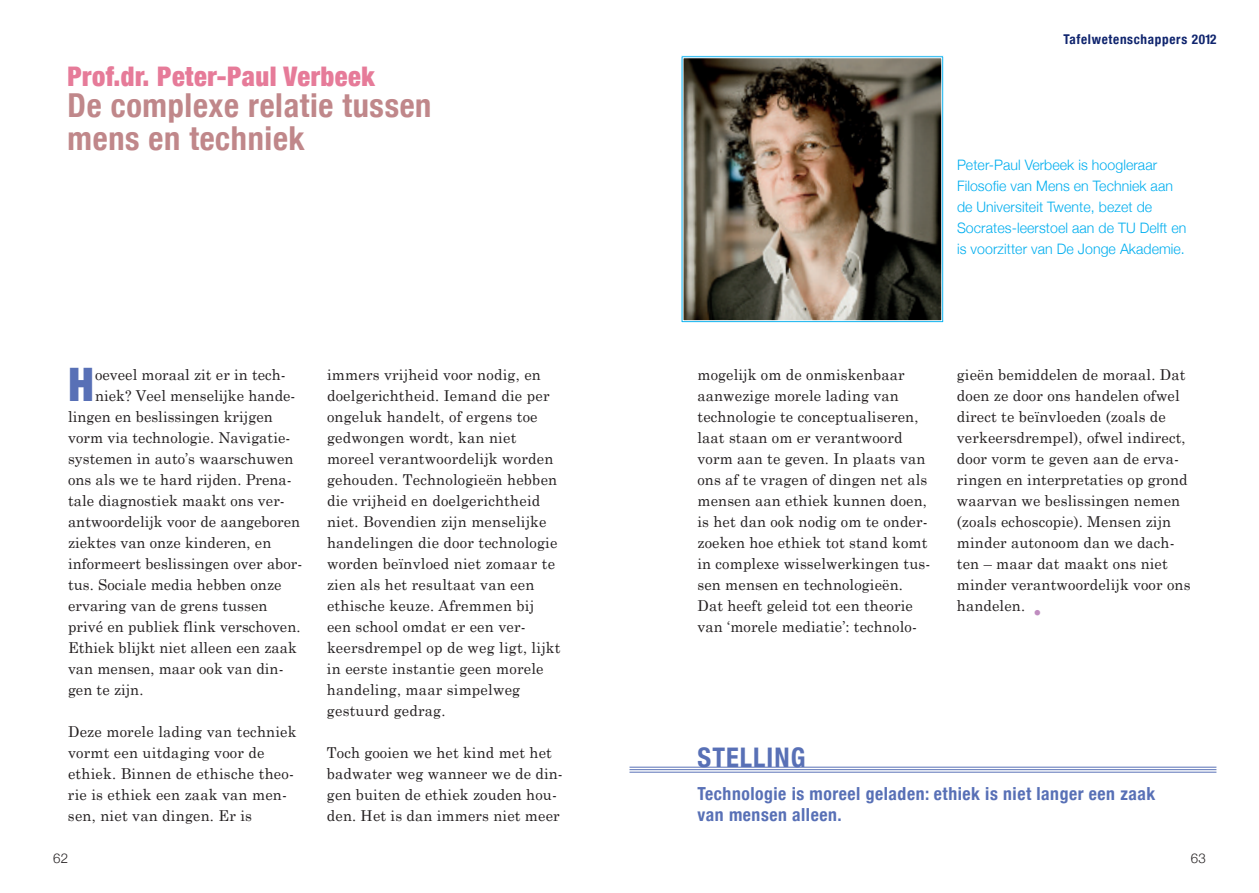
<style>
.page{position:relative;width:1259px;height:893px;background:#fff}
.page>*{position:absolute;margin:0;border:0;box-sizing:border-box;transform-origin:0 0}
.t1{font:900 condensed 46.2px "Helvetica Neue";color:#5870b6}
.t2{font:700 condensed 33px/33px "Helvetica Neue";letter-spacing:.02em;color:#c0878a}
.t3{font:900 condensed 27px "Helvetica Neue";letter-spacing:.02em;color:#e67b99}
.t4{font:700 condensed 27px "Helvetica Neue";letter-spacing:.04em;color:#5870b6}
.t5{font:700 condensed 18px/21px "Helvetica Neue";letter-spacing:.03em;color:#5870b6}
.t6{font:15px/21px "Century Schoolbook";letter-spacing:.01em;color:#231f20}
.t7{font:300 14.4px/21px "Helvetica Neue";letter-spacing:.005em;color:#00aeef}
.t8{font:700 condensed 13.5px "Helvetica Neue";letter-spacing:.05em;color:#10256e}
.t9{font:300 13.5px "Helvetica Neue";color:#231f20}
.s1{font-size:27px;color:#bf8cbf}
</style>
<div class="page">
<img style="left:684px;top:59px;width:256px;height:260px">
<div style="left:680px;top:55px;width:264px;height:268px;border:1px solid #fff"></div>
<div style="left:682px;top:57px;width:260px;height:264px;border:1px solid #fff"></div>
<hr style="left:629px;top:767px;width:587px;height:1px;background:#5870b6">
<hr style="left:629px;top:769px;width:587px;height:1px;background:#5870b6">
<hr style="left:629px;top:772px;width:587px;height:1px;background:#5870b6">
<h3 class="t3" style="left:68px;top:59px;width:308px">Prof.dr. Peter-Paul Verbeek</h3>
<h2 class="t2" style="left:68px;top:88px;width:365px">De complexe relatie tussen mens en techniek</h2>
<h1 class="t1" style="left:68px;top:356px;width:27px">H</h1>
<p class="t6" style="left:95px;top:363px;width:192px">oeveel moraal zit er in tech-</p>
<p class="t6" style="left:95px;top:384px;width:202px">niek? Veel menselijke hande-</p>
<p class="t6" style="left:68px;top:405px;width:206px">lingen en beslissingen krijgen</p>
<p class="t6" style="left:68px;top:426px;width:224px">vorm via technologie. Navigatie-</p>
<p class="t6" style="left:68px;top:447px;width:227px">systemen in auto’s waarschuwen</p>
<p class="t6" style="left:68px;top:468px;width:225px">ons als we te hard rijden. Prena-</p>
<p class="t6" style="left:68px;top:489px;width:218px">tale diagnostiek maakt ons ver-</p>
<p class="t6" style="left:68px;top:510px;width:234px">antwoordelijk voor de aangeboren</p>
<p class="t6" style="left:68px;top:531px;width:205px">ziektes van onze kinderen, en</p>
<p class="t6" style="left:68px;top:552px;width:236px">informeert beslissingen over abor-</p>
<p class="t6" style="left:68px;top:573px;width:215px">tus. Sociale media hebben onze</p>
<p class="t6" style="left:68px;top:594px;width:201px">ervaring van de grens tussen</p>
<p class="t6" style="left:68px;top:615px;width:234px">privé en publiek flink verschoven.</p>
<p class="t6" style="left:68px;top:636px;width:230px">Ethiek blijkt niet alleen een zaak</p>
<p class="t6" style="left:68px;top:657px;width:217px">van mensen, maar ook van din-</p>
<p class="t6" style="left:68px;top:678px;width:77px">gen te zijn.</p>
<p class="t6" style="left:68px;top:720px;width:230px">Deze morele lading van techniek vormt een uitdaging voor de ethiek. Binnen de ethische theo&shy;rie is ethiek een zaak van men&shy;sen, niet van dingen. Er is</p>
<p class="t9" style="left:53px;top:849px;width:16px">62</p>
<p class="t6" style="left:327px;top:363px;width:235px">immers vrijheid voor nodig, en doelgerichtheid. Iemand die per ongeluk handelt, of ergens toe gedwongen wordt, kan niet moreel verantwoordelijk worden gehouden. Technologieën hebben die vrijheid en doelgerichtheid niet. Bovendien zijn menselijke handelingen die door technologie worden beïnvloed niet zomaar te zien als het resultaat van een ethische keuze. Afremmen bij een school omdat er een ver&shy;keersdrempel op de weg ligt, lijkt in eerste instantie geen morele handeling, maar simpelweg gestuurd gedrag.</p>
<p class="t6" style="left:327px;top:741px;width:237px">Toch gooien we het kind met het badwater weg wanneer we de din&shy;gen buiten de ethiek zouden hou&shy;den. Het is dan immers niet meer</p>
<p class="t8" style="left:1063px;top:31px;width:154px">Tafelwetenschappers 2012</p>
<p class="t7" style="left:957px;top:154px;width:231px">Peter-Paul Verbeek is hoogleraar Filosofie van Mens en Techniek aan de Universiteit Twente, bezet de Socrates-leerstoel aan de TU Delft en is voorzitter van De Jonge Akademie.</p>
<p class="t6" style="left:697px;top:363px;width:234px">mogelijk om de onmiskenbaar aanwezige morele lading van technologie te conceptualiseren, laat staan om er verantwoord vorm aan te geven. In plaats van ons af te vragen of dingen net als mensen aan ethiek kunnen doen, is het dan ook nodig om te onder&shy;zoeken hoe ethiek tot stand komt in complexe wisselwerkingen tus&shy;sen mensen en technologieën.<br>Dat heeft geleid tot een theorie van ‘morele mediatie’: technolo-</p>
<p class="t6" style="left:957px;top:363px;width:235px">gieën bemiddelen de moraal. Dat doen ze door ons handelen ofwel direct te beïnvloeden (zoals de verkeersdrempel), ofwel indirect, door vorm te geven aan de erva&shy;ringen en interpretaties op grond waarvan we beslissingen nemen (zoals echoscopie). Mensen zijn minder autonoom dan we dach&shy;ten – maar dat maakt ons niet minder verantwoordelijk voor ons handelen. <span class="s1">•</span></p>
<h3 class="t4" style="left:697px;top:741px;width:109px">STellinG</h3>
<p class="t5" style="left:697px;top:782px;width:459px">Technologie is moreel geladen: ethiek is niet langer een zaak van mensen alleen.</p>
<p class="t9" style="left:1191px;top:849px;width:16px">63</p>
</div>
